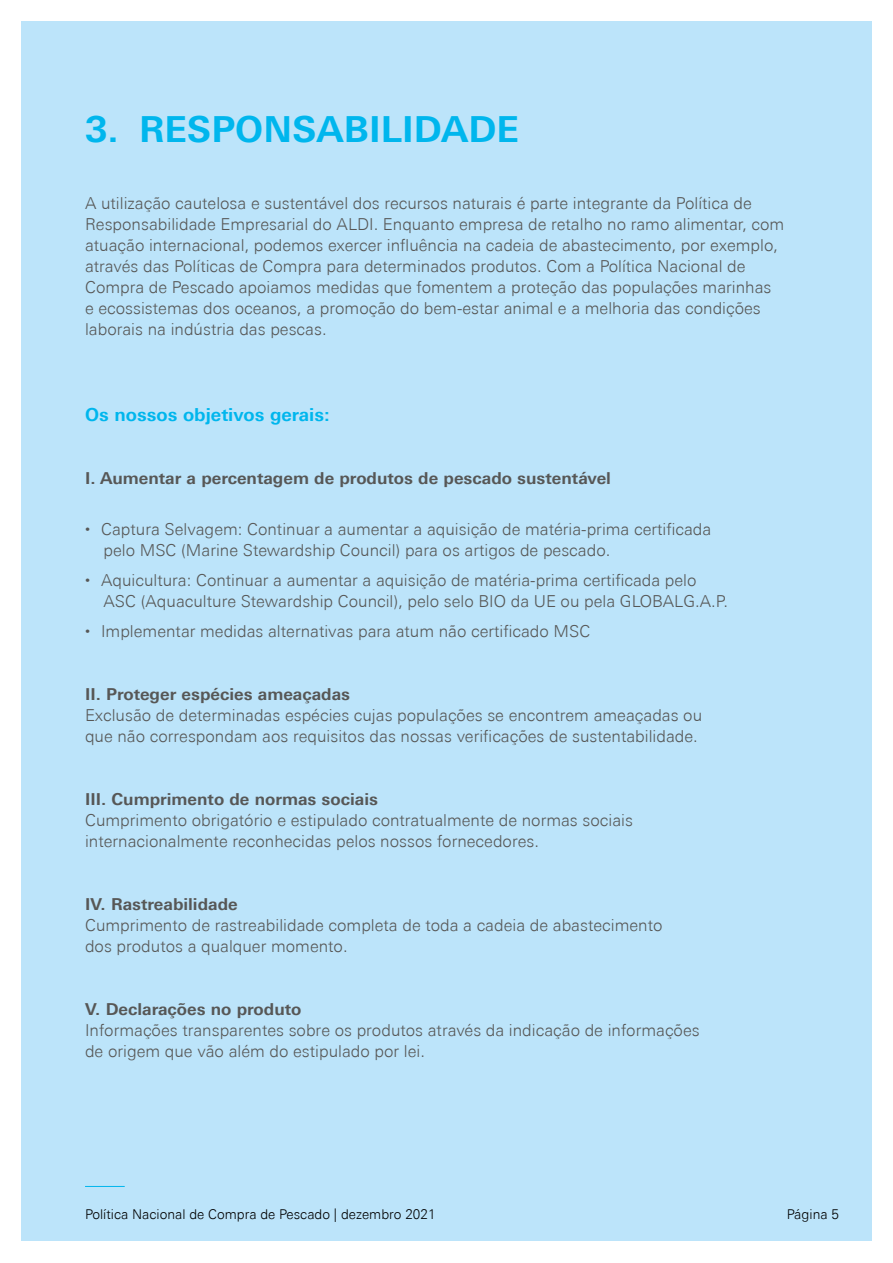
<style>
.page{position:relative;width:893px;height:1263px;background:#fff}
.page>*{position:absolute;margin:0;border:0;box-sizing:border-box;transform-origin:0 0}
.t1{font:700 36px "Univers Next Pro";color:#00b6ed}
.t2{font:700 18px "Univers Next Pro";color:#00b6ed}
.t3{font:300 16.5px/21px "Univers Next Pro";color:#575756}
.t4{font:700 16.5px "Univers Next Pro";color:#575756}
.t5{font:300 13.5px "Univers Next Pro";color:#000}
.s1{font-family:"DIN Pro";font-weight:900}
</style>
<div class="page">
<div style="left:21px;top:21px;width:851px;height:1221px;background:#bce4fa"></div>
<hr style="left:85px;top:1186px;width:40px;height:1px;background:#00b6ed">
<h1 class="t1" style="left:85px;top:107px;width:435px">3. RESPONSABILIDADE</h1>
<p class="t3" style="left:85px;top:192px;width:701px">A utilização cautelosa e sustentável dos recursos naturais é parte integrante da Política de Responsabilidade Empresarial do ALDI. Enquanto empresa de retalho no ramo alimentar, com atuação internacional, podemos exercer influência na cadeia de abastecimento, por exemplo, através das Políticas de Compra para determinados produtos. Com a Política Nacional de Compra de Pescado apoiamos medidas que fomentem a proteção das populações marinhas<br>e ecossistemas dos oceanos, a promoção do bem-estar animal e a melhoria das condições laborais na indústria das pescas.</p>
<p class="t2" style="left:85px;top:403px;width:246px">Os nossos objetivos gerais:</p>
<p class="t4" style="left:85px;top:468px;width:527px">I. Aumentar a percentagem de produtos de pescado sustentável</p>
<p class="t3" style="left:104px;top:519px;width:609px;text-indent:-18px"><span class="s1">·</span> Captura Selvagem: Continuar a aumentar a aquisição de matéria-prima certificada pelo MSC (Marine Stewardship Council) para os artigos de pescado.</p>
<p class="t3" style="left:104px;top:570px;width:626px;text-indent:-18px"><span class="s1">·</span> Aquicultura: Continuar a aumentar a aquisição de matéria-prima certificada pelo<br>ASC (Aquaculture Stewardship Council), pelo selo BIO da UE ou pela GLOBALG.A.P.</p>
<p class="t3" style="left:85px;top:621px;width:507px"><span class="s1">·</span> Implementar medidas alternativas para atum não certificado MSC</p>
<p class="t4" style="left:85px;top:684px;width:267px">II. Proteger espécies ameaçadas</p>
<p class="t3" style="left:85px;top:705px;width:619px">Exclusão de determinadas espécies cujas populações se encontrem ameaçadas ou que não correspondam aos requisitos das nossas verificações de sustentabilidade.</p>
<p class="t4" style="left:85px;top:789px;width:295px">III. Cumprimento de normas sociais</p>
<p class="t3" style="left:85px;top:810px;width:549px">Cumprimento obrigatório e estipulado contratualmente de normas sociais internacionalmente reconhecidas pelos nossos fornecedores.</p>
<p class="t4" style="left:85px;top:894px;width:154px">IV. Rastreabilidade</p>
<p class="t3" style="left:85px;top:915px;width:579px">Cumprimento de rastreabilidade completa de toda a cadeia de abastecimento dos produtos a qualquer momento.</p>
<p class="t4" style="left:85px;top:999px;width:218px">V. Declarações no produto</p>
<p class="t3" style="left:85px;top:1020px;width:616px">Informações transparentes sobre os produtos através da indicação de informações de origem que vão além do estipulado por lei.</p>
<p class="t5" style="left:85px;top:1206px;width:356px">Intern tional Buying P licy for Cotton | As of January 2020</p>
<p class="t5" style="left:85px;top:1206px;width:352px">Política Nacional de Compra de Pescado | dezembro 2021</p>
<p class="t5" style="left:787px;top:1206px;width:42px">Página</p>
<p class="t5" style="left:797px;top:1206px;width:43px">Seite 5</p>
</div>
